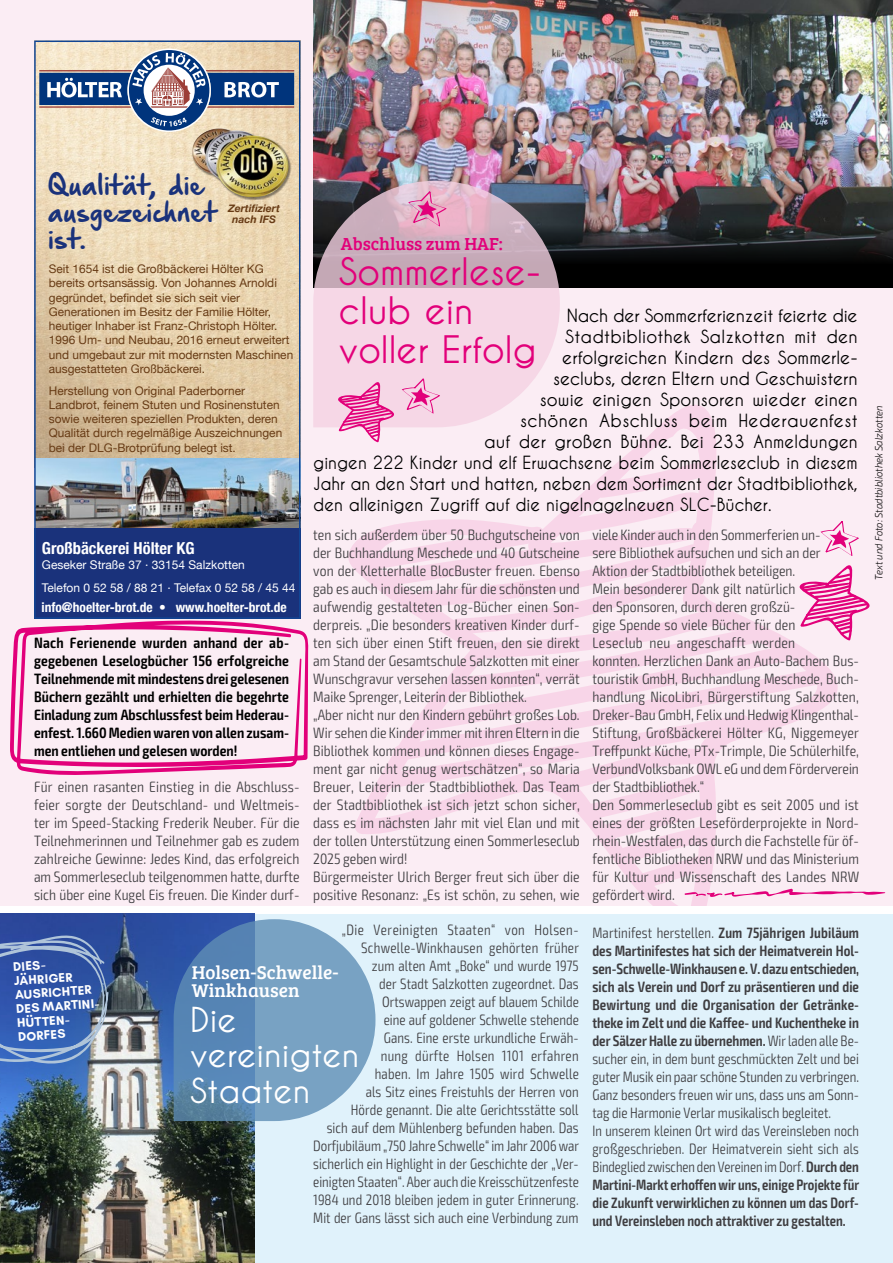
<style>
.page{position:relative;width:893px;height:1263px;background:#fff}
.page>*{position:absolute;margin:0;border:0;box-sizing:border-box;transform-origin:0 0}
.t1{font:700 37.5px/39px "Caviar Dreams";color:#e2007a}
.t2{font:700 34.2px/35.5px "Caviar Dreams";color:#fff}
.t3{font:24px/27px "Hand Of Sean Demo";color:#1a327b}
.t4{font:19.05px "Bree Serif";color:#fff}
.t5{font:700 18px "Caviar Dreams";color:#000}
.t6{font:700 18px "Caviar Dreams";color:#000;scale:.96 1}
.t7{font:700 18px "Caviar Dreams";letter-spacing:.02em;color:#000}
.t8{font:18px "Bree Serif";color:#e2007a}
.t9{font:700 condensed 16.5px "Helvetica Neue";color:#fff}
.t10{font:300 condensed 15px/18px "Exo 2";letter-spacing:.005em;color:#3e3d40;text-align:justify}
.t11{font:300 condensed 15px/18px "Exo 2";letter-spacing:.005em;color:#3e3d40;text-align:right;scale:.95 1}
.t12{font:600 condensed 15px/18px "Exo 2";color:#3e3d40;text-align:justify;scale:.95 1}
.t13{font:600 condensed 15px/18px "Exo 2";color:#3e3d40;text-align:justify;scale:.93 1}
.t14{font:600 condensed 15px/18px "Exo 2";color:#000;text-align:justify}
.t15{font:700 condensed 13.5px "Helvetica Neue";color:#fff}
.Jahr{font:700 12.75px/14.1px "Glacial Indifference";color:#fff}
.t16{font:12px/22.5px "Helvetica Neue";color:#fff}
.t17{font:11.85px/14.2px "Helvetica Neue";color:#673b15}
.t18{font:italic 300 10.5px "Exo 2";color:#000;scale:.9 1}
.t19{font:italic 700 10.5px/10.5px "Helvetica Neue";color:#673b15;text-align:center}
.s1{font-weight:300}
</style>
<div class="page">
<div style="left:0;top:0;width:893px;height:906px;background:#fbedf4"></div>
<svg style="left:348px;top:405px;width:368px;height:501px"></svg>
<div style="left:313px;top:0;width:580px;height:287px;background:#000"></div>
<img style="left:313px;top:0;width:580px;height:260px">
<hr style="left:892px;top:269px;width:1px;height:255px;background:#000;opacity:.45">
<svg style="left:313px;top:181px;width:247px;height:246px;background:#d1b8c6"></svg>
<img style="left:37px;top:44px;width:260px;height:415px">
<img style="left:37px;top:459px;width:260px;height:69px">
<div style="left:34px;top:528px;width:266px;height:91px;background:#1a327b"></div>
<div style="left:129px;top:50px;width:80px;height:80px;background:#00347c;border-radius:50%"></div>
<svg style="left:39px;top:53px;width:255px;height:73px;background:#969caa"></svg>
<div style="left:34px;top:41px;width:266px;height:578px;border:2px solid #114594"></div>
<div style="left:192px;top:128px;width:99px;height:72px;background:#000;opacity:.45"></div>
<img style="left:190px;top:128px;width:100px;height:70px">
<div style="left:0;top:914px;width:893px;height:349px;background:#e0f2fb"></div>
<img style="left:0;top:914px;width:254px;height:349px">
<svg style="left:174px;top:919px;width:201px;height:202px;background:#739bc1"></svg>
<svg style="left:338px;top:378px;width:102px;height:64px"></svg>
<svg style="left:408px;top:191px;width:39px;height:36px"></svg>
<svg style="left:10px;top:620px;width:299px;height:155px"></svg>
<svg style="left:355px;top:460px;width:530px;height:437px"></svg>
<svg style="left:0;top:935px;width:109px;height:129px;background:#4769ae"></svg>
<p class="t3" style="left:48px;top:173px;width:170px">Qualität, die ausgezeichnet ist.</p>
<p class="t19" style="left:228px;top:203px;width:53px">Zertifiziert nach IFS</p>
<p class="t17" style="left:49px;top:262px;width:246px">Seit 1654 ist die Großbäckerei Hölter KG bereits ortsansässig. Von Johannes Arnoldi gegründet, befindet sie sich seit vier Generationen im Besitz der Familie Hölter, heutiger Inhaber ist Franz-Christoph Hölter.<br>1996 Um- und Neubau, 2016 erneut erweitert und umgebaut zur mit modernsten Maschinen ausgestatteten Großbäckerei.</p>
<p class="t17" style="left:49px;top:384px;width:235px">Herstellung von Original Paderborner Landbrot, feinem Stuten und Rosinenstuten sowie weiteren speziellen Produkten, deren Qualität durch regelmäßige Auszeichnungen bei der DLG-Brotprüfung belegt ist.</p>
<p class="t9" style="left:42px;top:535px;width:154px">Großbäckerei Hölter KG</p>
<p class="t16" style="left:42px;top:555px;width:255px">Geseker Straße 37 · 33154 Salzkotten<br>Telefon 0 52 58 / 88 21 · Telefax 0 52 58 / 45 44</p>
<p class="t15" style="left:42px;top:596px;width:247px">info@hoelter-brot.de • www.hoelter-brot.de</p>
<p class="t14" style="left:34px;top:634px;width:257px">Nach Ferienende wurden anhand der ab&shy;gegebenen Leselogbücher 156 erfolgreiche Teilnehmende mit mindestens drei gelesenen Büchern gezählt und erhielten die begehrte Einladung zum Abschlussfest beim Hederau&shy;enfest. 1.660 Medien waren von allen zusam&shy;men entliehen und gelesen worden!</p>
<p class="t10" style="left:34px;top:778px;width:267px">Für einen rasanten Einstieg in die Abschluss&shy;feier sorgte der Deutschland- und Weltmeis&shy;ter im Speed-Stacking Frederik Neuber. Für die Teilnehmerinnen und Teilnehmer gab es zudem zahlreiche Gewinne: Jedes Kind, das erfolgreich am Sommerleseclub teilgenommen hatte, durfte sich über eine Kugel Eis freuen. Die Kinder durf-</p>
<p class="t8" style="left:341px;top:231px;width:164px">Abschluss zum HAF:</p>
<p class="t1" style="left:339px;top:253px;width:204px">Sommerlese&shy;club ein voller Erfolg</p>
<p class="t5" style="left:567px;top:305px;width:292px">Nach der Sommerferienzeit feierte die</p>
<p class="t5" style="left:565px;top:326px;width:294px">Stadtbibliothek Salzkotten mit den</p>
<p class="t5" style="left:562px;top:347px;width:297px">erfolgreichen Kindern des Sommerle-</p>
<p class="t5" style="left:553px;top:368px;width:306px">seclubs, deren Eltern und Geschwistern</p>
<p class="t5" style="left:540px;top:389px;width:319px">sowie einigen Sponsoren wieder einen</p>
<p class="t7" style="left:520px;top:410px;width:339px">schönen Abschluss beim Hederauenfest</p>
<p class="t5" style="left:484px;top:431px;width:375px">auf der großen Bühne. Bei 233 Anmeldungen</p>
<p class="t6" style="left:313px;top:452px;width:569px">gingen 222 Kinder und elf Erwachsene beim Sommerleseclub in diesem</p>
<p class="t6" style="left:313px;top:473px;width:569px">Jahr an den Start und hatten, neben dem Sortiment der Stadtbibliothek,</p>
<p class="t6" style="left:313px;top:494px;width:479px">den alleinigen Zugriff auf die nigelnagelneuen SLC-Bücher.</p>
<p class="t10" style="left:313px;top:526px;width:268px">ten sich außerdem über 50 Buchgutscheine von der Buchhandlung Meschede und 40 Gutscheine von der Kletterhalle BlocBuster freuen. Ebenso gab es auch in diesem Jahr für die schönsten und aufwendig gestalteten Log-Bücher einen Son&shy;derpreis. „Die besonders kreativen Kinder durf&shy;ten sich über einen Stift freuen, den sie direkt am Stand der Gesamtschule Salzkotten mit einer Wunschgravur versehen lassen konnten“, verrät Maike Sprenger, Leiterin der Bibliothek.</p>
<p class="t10" style="left:313px;top:706px;width:268px">„Aber nicht nur den Kindern gebührt großes Lob.<br>Wir sehen die Kinder immer mit ihren Eltern in die Bibliothek kommen und können dieses Engage&shy;ment gar nicht genug wertschätzen“, so Maria Breuer, Leiterin der Stadtbibliothek. Das Team der Stadtbibliothek ist sich jetzt schon sicher, dass es im nächsten Jahr mit viel Elan und mit der tollen Unterstützung einen Sommerleseclub 2025 geben wird!</p>
<p class="t10" style="left:313px;top:868px;width:268px">Bürgermeister Ulrich Berger freut sich über die positive Resonanz: „Es ist schön, zu sehen, wie</p>
<p class="t10" style="left:592px;top:526px;width:268px;text-align:left">viele Kinder auch in den Sommerferien un-<br>sere Bibliothek aufsuchen und sich an der Aktion der Stadtbibliothek beteiligen.<br>Mein besonderer Dank gilt natürlich<br>den Sponsoren, durch deren großzü-<br>gige Spende so viele Bücher für den<br>Leseclub neu angeschafft werden<br>konnten. Herzlichen Dank an Auto-Bachem Bus&shy;touristik GmbH, Buchhandlung Meschede, Buch&shy;handlung NicoLibri, Bürgerstiftung Salzkotten, Dreker-Bau GmbH, Felix und Hedwig Klingenthal-Stiftung, Großbäckerei Hölter KG, Niggemeyer Treffpunkt Küche, PTx-Trimple, Die Schülerhilfe, VerbundVolksbank OWL eG und dem Förderverein der Stadtbibliothek.“</p>
<p class="t10" style="left:592px;top:796px;width:268px">Den Sommerleseclub gibt es seit 2005 und ist eines der größten Leseförderprojekte in Nord&shy;rhein-Westfalen, das durch die Fachstelle für öf&shy;fentliche Bibliotheken NRW und das Ministerium für Kultur und Wissenschaft des Landes NRW gefördert wird.</p>
<p class="Jahr" style="left:13px;top:960px;width:60px;rotate:-4deg">DIES-<br>JÄHRIGER</p>
<p class="Jahr" style="left:15px;top:988px;width:78px;rotate:-4deg">AUSRICHTER</p>
<p class="Jahr" style="left:16px;top:1002px;width:87px;rotate:-4deg">DES MARTINI-</p>
<p class="Jahr" style="left:17px;top:1016px;width:56px;rotate:-4deg">HÜTTEN-</p>
<p class="Jahr" style="left:18px;top:1030px;width:49px;rotate:-4deg">DORFES</p>
<p class="t11" style="left:313px;top:921px;width:281px">„Die Vereinigten Staaten“ von Holsen-Schwelle-Winkhausen gehörten früher<br>zum alten Amt „Boke“ und wurde 1975<br>der Stadt Salzkotten zugeordnet. Das Ortswappen zeigt auf blauem Schilde<br>eine auf goldener Schwelle stehende<br>Gans. Eine erste urkundliche Erwäh-<br>nung dürfte Holsen 1101 erfahren<br>haben. Im Jahre 1505 wird Schwelle<br>als Sitz eines Freistuhls der Herren von<br>Hörde genannt. Die alte Gerichtsstätte soll<br>sich auf dem Mühlenberg befunden haben. Das Dorfjubiläum „750 Jahre Schwelle“ im Jahr 2006 war sicherlich ein Highlight in der Geschichte der „Ver&shy;einigten Staaten“. Aber auch die Kreisschützenfeste 1984 und 2018 bleiben jedem in guter Erinnerung.<br>Mit der Gans lässt sich auch eine Verbindung zum</p>
<p class="t4" style="left:192px;top:958px;width:148px">Holsen-Schwelle-</p>
<p class="t4" style="left:192px;top:976px;width:109px">Winkhausen</p>
<p class="t2" style="left:190px;top:1001px;width:171px">Die vereinigten<br>Staaten</p>
<p class="t12" style="left:592px;top:923px;width:282px"><span class="s1">Martinifest herstellen.</span> Zum 75jährigen Jubiläum des Martinifestes hat sich der Heimatverein Hol&shy;sen-Schwelle-Winkhausen e. V. dazu entschieden, sich als Verein und Dorf zu präsentieren und die Bewirtung und die Organisation der Getränke&shy;theke im Zelt und die Kaffee- und Kuchentheke in der Sälzer Halle zu übernehmen. <span class="s1">Wir laden alle Be&shy;sucher ein, in dem bunt geschmückten Zelt und bei guter Musik ein paar schöne Stunden zu verbringen.<br>Ganz besonders freuen wir uns, dass uns am Sonn&shy;tag die Harmonie Verlar musikalisch begleitet.</span></p>
<p class="t13" style="left:592px;top:1121px;width:288px"><span class="s1">In unserem kleinen Ort wird das Vereinsleben noch großgeschrieben. Der Heimatverein sieht sich als Bindeglied zwischen den Vereinen im Dorf.</span> Durch den Martini-Markt erhoffen wir uns, einige Projekte für die Zukunft verwirklichen zu können um das Dorf&shy;und Vereinsleben noch attraktiver zu gestalten.</p>
<p class="t18" style="left:872px;top:580px;width:196px;rotate:-90deg">Text und Foto: Stadtbibliothek Salzkotten</p>
</div>
